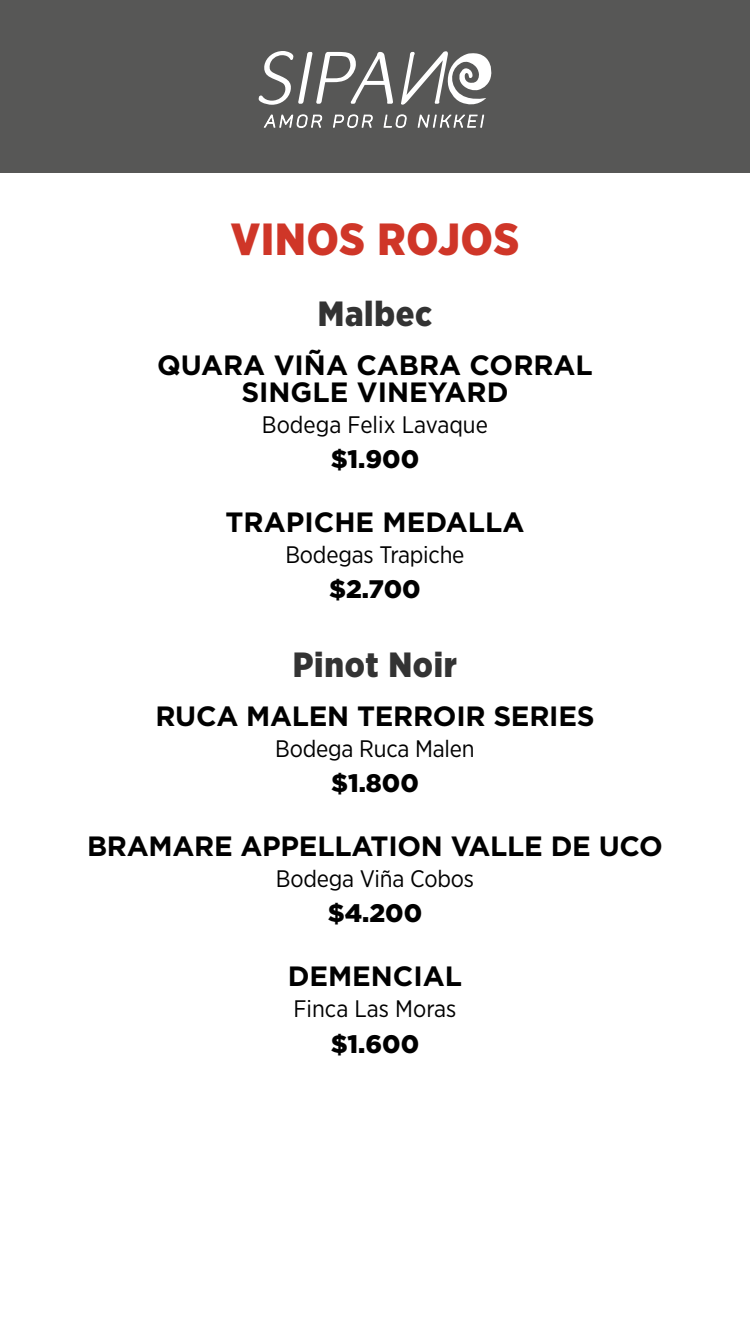
<style>
.page{position:relative;width:750px;height:1334px;background:#fff}
.page>*{position:absolute;margin:0;border:0;box-sizing:border-box;transform-origin:0 0}
.t1{font:900 45px "Gotham Narrow";letter-spacing:.02em;color:#cf3628}
.t2{font:900 35px "Gotham Narrow";letter-spacing:.02em;color:#333}
.t3{font:700 27.9px/27px "Gotham";letter-spacing:-.01em;color:#000;text-align:center}
.t4{font:900 25.3px "Gotham";color:#000}
.t5{font:23.9px "Gotham Narrow";letter-spacing:-.01em;color:#000}
</style>
<div class="page">
<div style="left:0;top:0;width:750px;height:172px;background:#575756"></div>
<svg style="left:258px;top:51px;width:234px;height:77px"></svg>
<h1 class="t1" style="left:231px;top:209px;width:290px">VINOS ROJOS</h1>
<p class="t2" style="left:318px;top:291px;width:116px">Malbec</p>
<p class="t3" style="left:157px;top:351px;width:437px">QUARA VIÑA CABRA CORRAL<br>SINGLE VINEYARD</p>
<p class="t5" style="left:262px;top:410px;width:228px">Bodega Felix Lavaque</p>
<p class="t4" style="left:331px;top:442px;width:90px">$1.900</p>
<p class="t3" style="left:226px;top:509px;width:300px">TRAPICHE MEDALLA</p>
<p class="t5" style="left:285px;top:540px;width:181px">Bodegas Trapiche</p>
<p class="t4" style="left:329px;top:572px;width:93px">$2.700</p>
<p class="t2" style="left:293px;top:642px;width:166px">Pinot Noir</p>
<p class="t3" style="left:155px;top:702px;width:441px">RUCA MALEN TERROIR SERIES</p>
<p class="t5" style="left:275px;top:734px;width:201px">Bodega Ruca Malen</p>
<p class="t4" style="left:331px;top:766px;width:89px">$1.800</p>
<p class="t3" style="left:87px;top:833px;width:577px">BRAMARE APPELLATION VALLE DE UCO</p>
<p class="t5" style="left:276px;top:864px;width:200px">Bodega Viña Cobos</p>
<p class="t4" style="left:328px;top:896px;width:96px">$4.200</p>
<p class="t3" style="left:288px;top:963px;width:176px">DEMENCIAL</p>
<p class="t5" style="left:293px;top:994px;width:165px">Finca Las Moras</p>
<p class="t4" style="left:331px;top:1026px;width:90px">$1.600</p>
</div>
